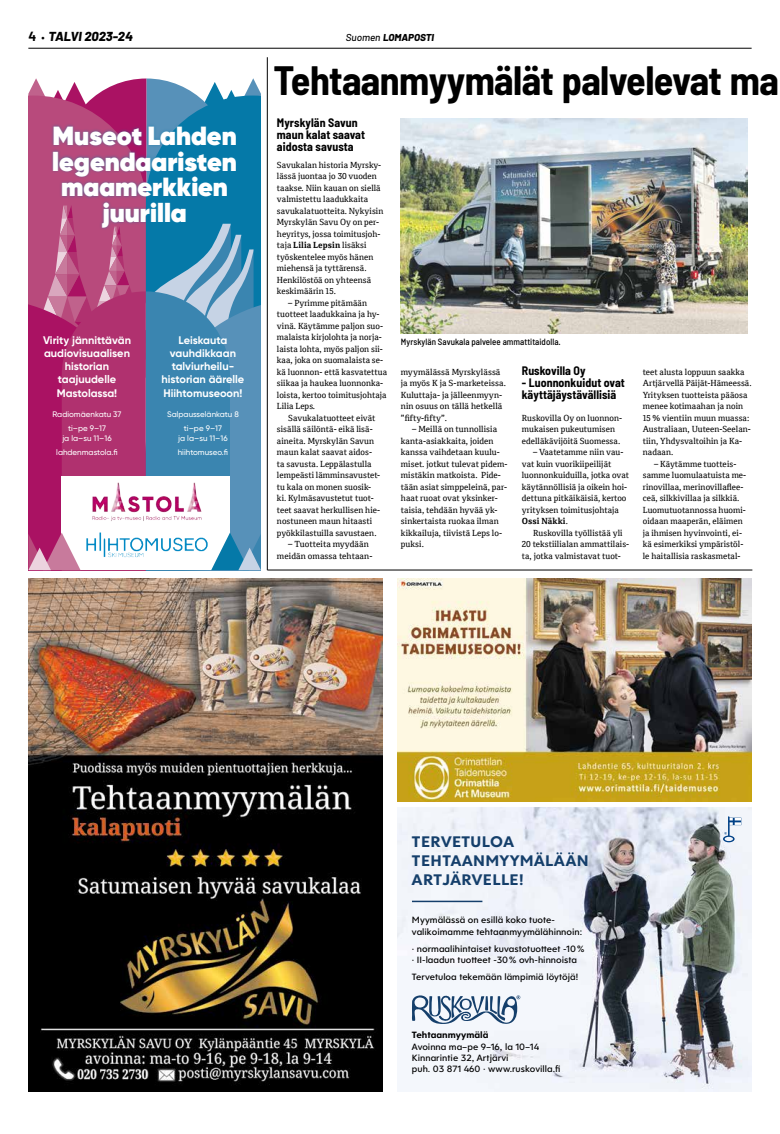
<style>
.page{position:relative;width:780px;height:1134px;background:#fff}
.page>*{position:absolute;margin:0;border:0;box-sizing:border-box;transform-origin:0 0}
.t1{font:700 semi-condensed 40px "Barlow";letter-spacing:-.015em;color:#000}
.t2{font:800 26.2px/25.5px "Gilroy";color:#fff;text-align:center}
.t3{font:700 16px/19.2px "Clarika Geometric";letter-spacing:.03em;color:#153f6b}
.t4{font:italic 800 13px "Barlow";color:#000}
.t5{font:700 semi-condensed 12px/12px "Barlow";letter-spacing:.005em;color:#000}
.t6{font:700 11px/13.2px "Gilroy";color:#fff;text-align:center}
.t7{font:italic 800 10px "Barlow";color:#000}
.t8{font:500 9.5px/11.4px "Clarika Geometric";color:#000}
.t9{font:700 9.5px "Clarika Geometric";color:#000}
.t10{font:500 semi-condensed 9px "Barlow";letter-spacing:.005em;color:#000}
.t11{font:8.5px/11.5px "Cordale";letter-spacing:.005em;color:#000}
.t12{font:500 8px/14px "Gilroy";color:#fff;text-align:center}
.s1{font-weight:700;font-style:normal}
.s2{font-weight:700;font-style:normal;font-size:10px}
.s3{font-weight:500}
.s4{font-weight:700}
</style>
<div class="page">
<hr style="left:28px;top:48px;width:723px;height:1px;background:#000">
<img style="left:28px;top:578px;width:355px;height:513px">
<svg style="left:28px;top:78px;width:233px;height:492px;background:#8677a3"></svg>
<img style="left:397px;top:578px;width:354px;height:223px">
<img style="left:397px;top:808px;width:354px;height:283px">
<hr style="left:412px;top:901px;width:70px;height:1px;background:#153f6b">
<svg style="left:412px;top:995px;width:108px;height:29px"></svg>
<svg style="left:723px;top:816px;width:18px;height:26px"></svg>
<hr style="left:267px;top:57px;width:1px;height:513px;background:#000">
<hr style="left:267px;top:570px;width:485px;height:1px;background:#000">
<img style="left:401px;top:119px;width:346px;height:215px">
<h3 class="t4" style="left:28px;top:27px;width:106px"><span class="s1">4</span> <span class="s2">•</span> TALVI 2023-24</h3>
<p class="t7" style="left:346px;top:30px;width:90px"><span class="s3">Suomen</span> LOMAPOSTI</p>
<h1 class="t1" style="left:273px;top:56px;width:506px">Tehtaanmyymälät palvelevat ma</h1>
<h2 class="t2" style="left:52px;top:123px;width:186px">Museot Lahden legendaaristen maamerkkien juurilla</h2>
<p class="t6" style="left:43px;top:333px;width:89px">Virity jännittävän audiovisuaalisen historian taajuudelle<br>Mastolassa!</p>
<p class="t12" style="left:53px;top:407px;width:70px">Radiomäenkatu 37 ti–pe 9–17</p>
<p class="t12" style="left:56px;top:431px;width:63px">ja la–su 11–16 lahdenmastola.fi</p>
<p class="t6" style="left:161px;top:333px;width:84px">Leiskauta vauhdikkaan talviurheilu&shy;historian äärelle<br>Hiihtomuseoon!</p>
<p class="t12" style="left:167px;top:407px;width:73px">Salpausselänkatu 8 ti–pe 9–17</p>
<p class="t12" style="left:178px;top:431px;width:52px;text-align:left">ja la–su 11–16 hiihtomuseo.fi</p>
<h3 class="t5" style="left:277px;top:117px;width:90px">Myrskylän Savun maun kalat saavat aidosta savusta</h3>
<p class="t11" style="left:277px;top:159px;width:108px">Savukalan historia Myrsky&shy;lässä juontaa jo 30 vuoden taakse. Niin kauan on siellä valmistettu laadukkaita savukalatuotteita. Nykyisin<br>Myrskylän Savu Oy on per&shy;heyritys, jossa toimitusjoh&shy;taja <span class="s4">Lilia Lepsin</span> lisäksi työskentelee myös hänen miehensä ja tyttärensä.<br>Henkilöstöä on yhteensä keskimäärin 15.</p>
<p class="t11" style="left:277px;top:297px;width:112px;text-indent:11px">– Pyrimme pitämään tuotteet laadukkaina ja hy&shy;vinä. Käytämme paljon suo&shy;malaista kirjolohta ja norja&shy;laista lohta, myös paljon sii&shy;kaa, joka on suomalaista se&shy;kä luonnon- että kasvatettua siikaa ja haukea luonnonka&shy;loista, kertoo toimitusjohtaja<br>Lilia Leps.</p>
<p class="t11" style="left:277px;top:412px;width:105px;text-indent:11px">Savukalatuotteet eivät sisällä säilöntä- eikä lisä&shy;aineita. Myrskylän Savun maun kalat saavat aidos&shy;ta savusta. Leppälastulla lempeästi lämminsavustet&shy;tu kala on monen suosik&shy;ki. Kylmäsavustetut tuot&shy;teet saavat herkullisen hie&shy;nostuneen maun hitaasti pyökkilastuilla savustaen.</p>
<p class="t11" style="left:277px;top:538px;width:97px;text-indent:11px">– Tuotteita myydään meidän omassa tehtaan-</p>
<p class="t10" style="left:401px;top:336px;width:161px">Myrskylän Savukala palvelee ammattitaidolla.</p>
<p class="t11" style="left:401px;top:366px;width:107px">myymälässä Myrskylässä ja myös K ja S-marketeissa.<br>Kuluttaja- ja jälleenmyyn&shy;nin osuus on tällä hetkellä ”fifty-fifty”.</p>
<p class="t11" style="left:401px;top:423px;width:108px;text-indent:11px">– Meillä on tunnollisia kanta-asiakkaita, joiden kanssa vaihdetaan kuulu&shy;miset. jotkut tulevat pidem&shy;mistäkin matkoista. Pide&shy;tään asiat simppeleinä, par&shy;haat ruoat ovat yksinker&shy;taisia, tehdään hyvää yk&shy;sinkertaista ruokaa ilman kikkailuja, tiivistä Leps lo&shy;puksi.</p>
<h3 class="t5" style="left:522px;top:364px;width:65px">Ruskovilla Oy</h3>
<h3 class="t5" style="left:522px;top:376px;width:104px">- Luonnonkuidut ovat käyttäjäystävällisiä</h3>
<p class="t11" style="left:522px;top:412px;width:102px">Ruskovilla Oy on luonnon&shy;mukaisen pukeutumisen edelläkävijöitä Suomessa.</p>
<p class="t11" style="left:522px;top:446px;width:109px;text-indent:11px">– Vaatetamme niin vau&shy;vat kuin vuorikiipeilijät luonnonkuiduilla, jotka ovat käytännöllisiä ja oikein hoi&shy;dettuna pitkäikäisiä, kertoo yrityksen toimitusjohtaja<br><span class="s4">Ossi Näkki</span>.</p>
<p class="t11" style="left:522px;top:527px;width:109px;text-indent:11px">Ruskovilla työllistää yli<br>20 tekstiilialan ammattilais&shy;ta, jotka valmistavat tuot-</p>
<p class="t11" style="left:642px;top:366px;width:110px">teet alusta loppuun saakka<br>Artjärvellä Päijät-Hämeessä.<br>Yrityksen tuotteista pääosa menee kotimaahan ja noin<br>15 % vientiin muun muassa:<br>Australiaan, Uuteen-Seelan&shy;tiin, Yhdysvaltoihin ja Ka&shy;nadaan.</p>
<p class="t11" style="left:642px;top:458px;width:105px;text-indent:11px">– Käytämme tuotteis&shy;samme luomulaatuista me&shy;rinovillaa, merinovillaflee&shy;ceä, silkkivillaa ja silkkiä.<br>Luomutuotannossa huomi&shy;oidaan maaperän, eläimen ja ihmisen hyvinvointi, ei&shy;kä esimerkiksi ympäristöl&shy;le haitallisia raskasmetal-</p>
<h3 class="t3" style="left:412px;top:831px;width:178px">TERVETULOA<br>TEHTAANMYYMÄLÄÄN<br>ARTJÄRVELLE!</h3>
<p class="t8" style="left:412px;top:914px;width:172px">Myymälässä on esillä koko tuote&shy;valikoimamme tehtaanmyymälähinnoin:</p>
<p class="t8" style="left:412px;top:943px;width:174px">· normaalihintaiset kuvastotuotteet -10% · II-laadun tuotteet -30% ovh-hinnoista</p>
<p class="t8" style="left:412px;top:971px;width:168px">Tervetuloa tekemään lämpimiä löytöjä!</p>
<p class="t9" style="left:412px;top:1028px;width:78px">Tehtaanmyymälä</p>
<p class="t8" style="left:412px;top:1040px;width:150px">Avoinna ma–pe 9–16, la 10–14<br>Kinnarintie 32, Artjärvi<br>puh. 03 871 460 · www.ruskovilla.fi</p>
</div>
